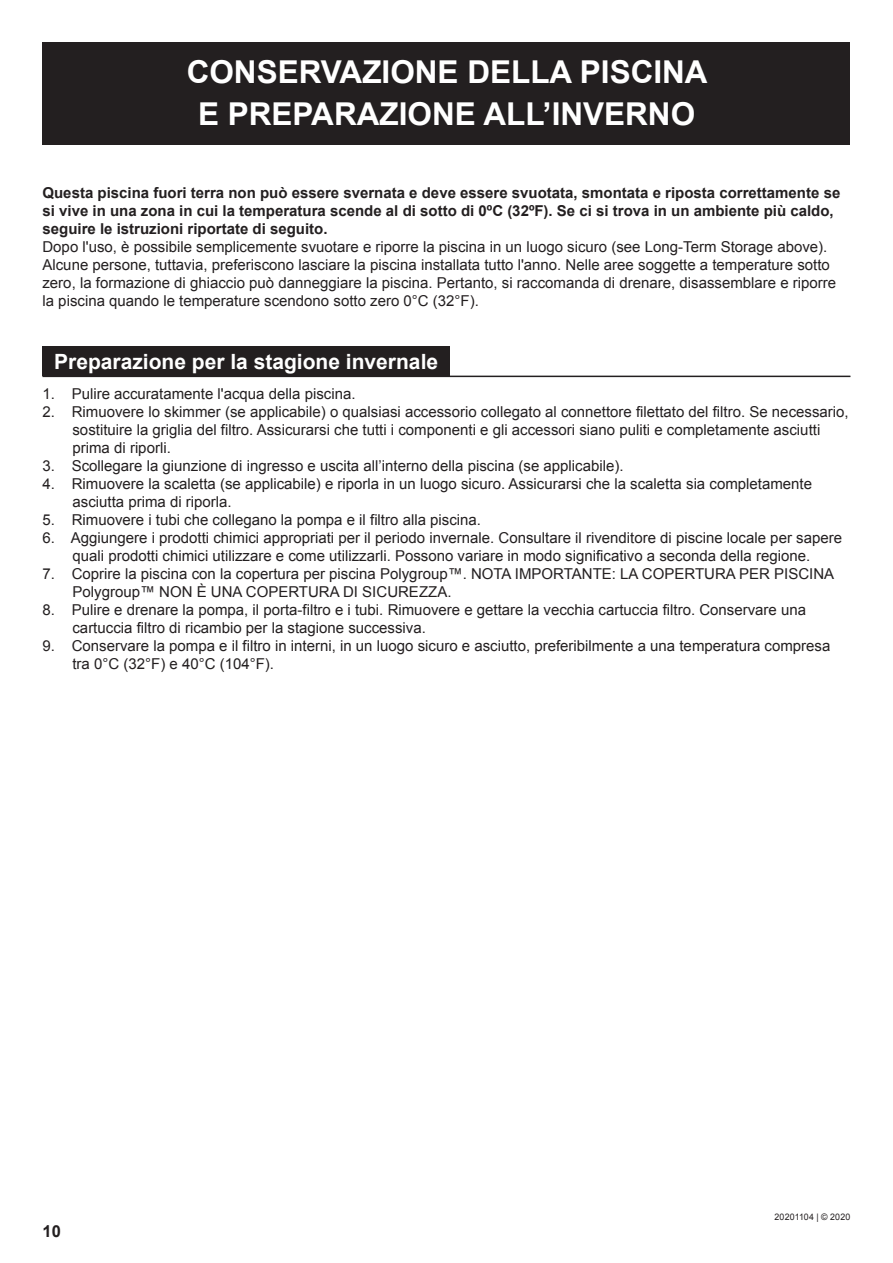
<style>
.page{position:relative;width:893px;height:1263px;background:#fff}
.page>*{position:absolute;margin:0;border:0;box-sizing:border-box;transform-origin:0 0}
.t1{font:700 31.5px/42px "Arial";color:#fff;text-align:center}
.t2{font:700 21px "Arial";color:#fff}
.t3{font:700 16.5px "Arial";color:#231f20}
.t4{font:15px/18px "Arial";color:#231f20}
.t5{font:700 15px/18px "Arial";color:#231f20}
.t6{font:9px "Arial";letter-spacing:.025em;color:#231f20}
</style>
<div class="page">
<div style="left:42px;top:347px;width:408px;height:29px;background:#231f20"></div>
<hr style="left:42px;top:376px;width:808px;height:1px;background:#231f20">
<div style="left:42px;top:43px;width:808px;height:102px;background:#231f20"></div>
<h1 class="t1" style="left:187px;top:52px;width:522px">CONSERVAZIONE DELLA PISCINA<br>E PREPARAZIONE ALL’INVERNO</h1>
<p class="t5" style="left:42px;top:185px;width:799px">Questa piscina fuori terra non può essere svernata e deve essere svuotata, smontata e riposta correttamente se si vive in una zona in cui la temperatura scende al di sotto di 0ºC (32ºF). Se ci si trova in un ambiente più caldo, seguire le istruzioni riportate di seguito.</p>
<p class="t4" style="left:42px;top:238px;width:795px">Dopo l'uso, è possibile semplicemente svuotare e riporre la piscina in un luogo sicuro (see Long-Term Storage above).<br>Alcune persone, tuttavia, preferiscono lasciare la piscina installata tutto l'anno. Nelle aree soggette a temperature sotto zero, la formazione di ghiaccio può danneggiare la piscina. Pertanto, si raccomanda di drenare, disassemblare e riporre la piscina quando le temperature scendono sotto zero 0°C (32°F).</p>
<h2 class="t2" style="left:54px;top:348px;width:385px">Preparazione per la stagione invernale</h2>
<p class="t4" style="left:42px;top:385px;width:315px">1. Pulire accuratamente l'acqua della piscina.</p>
<p class="t4" style="left:72px;top:403px;width:778px;text-indent:-30px">2. Rimuovere lo skimmer (se applicabile) o qualsiasi accessorio collegato al connettore filettato del filtro. Se necessario, sostituire la griglia del filtro. Assicurarsi che tutti i componenti e gli accessori siano puliti e completamente asciutti prima di riporli.</p>
<p class="t4" style="left:42px;top:457px;width:583px">3. Scollegare la giunzione di ingresso e uscita all’interno della piscina (se applicabile).</p>
<p class="t4" style="left:72px;top:475px;width:741px;text-indent:-30px">4. Rimuovere la scaletta (se applicabile) e riporla in un luogo sicuro. Assicurarsi che la scaletta sia completamente asciutta prima di riporla.</p>
<p class="t4" style="left:42px;top:511px;width:440px">5. Rimuovere i tubi che collegano la pompa e il filtro alla piscina.</p>
<p class="t4" style="left:42px;top:529px;width:801px;text-align:center">6. Aggiungere i prodotti chimici appropriati per il periodo invernale. Consultare il rivenditore di piscine locale per sapere quali prodotti chimici utilizzare e come utilizzarli. Possono variare in modo significativo a seconda della regione.</p>
<p class="t4" style="left:72px;top:565px;width:763px;text-indent:-30px">7. Coprire la piscina con la copertura per piscina Polygroup™. NOTA IMPORTANTE: LA COPERTURA PER PISCINA<br>Polygroup™ NON È UNA COPERTURA DI SICUREZZA.</p>
<p class="t4" style="left:72px;top:601px;width:735px;text-indent:-30px">8. Pulire e drenare la pompa, il porta-filtro e i tubi. Rimuovere e gettare la vecchia cartuccia filtro. Conservare una cartuccia filtro di ricambio per la stagione successiva.</p>
<p class="t4" style="left:72px;top:637px;width:759px;text-indent:-30px">9. Conservare la pompa e il filtro in interni, in un luogo sicuro e asciutto, preferibilmente a una temperatura compresa tra 0°C (32°F) e 40°C (104°F).</p>
<p class="t3" style="left:43px;top:1220px;width:20px">10</p>
<p class="t6" style="left:774px;top:1211px;width:77px">20201104 | © 2020</p>
</div>
